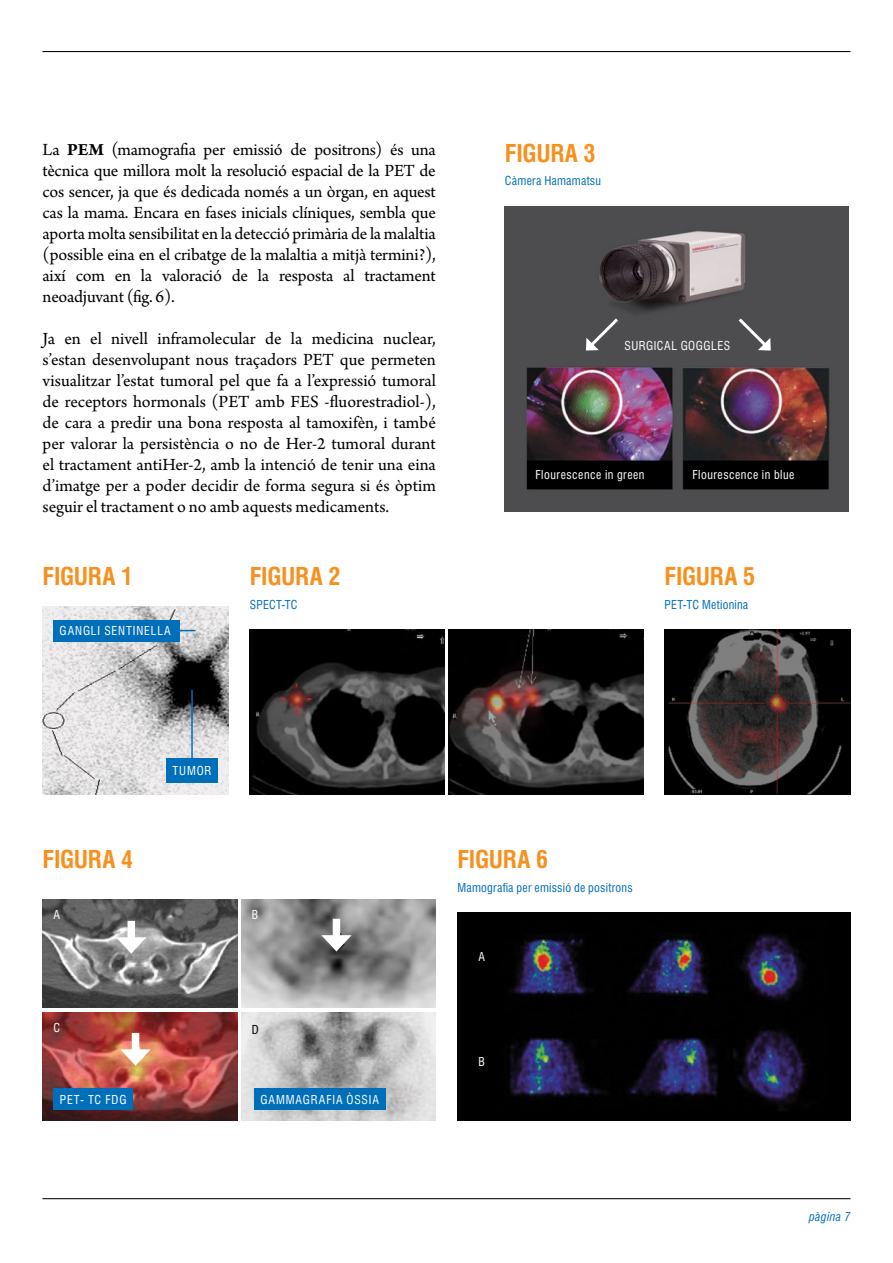
<style>
.page{position:relative;width:893px;height:1263px;background:#fff}
.page>*{position:absolute;margin:0;border:0;box-sizing:border-box;transform-origin:0 0}
.t1{font:700 condensed 24px "Swiss 721 BT";letter-spacing:-.015em;color:#f7901e}
.t2{font:18px/21px "Arno Pro";letter-spacing:-.01em;color:#000;text-align:justify}
.t3{font:condensed 12px "Swiss 721 BT";letter-spacing:.05em;color:#fff}
.t4{font:condensed 12px "Swiss 721 BT";letter-spacing:.015em;color:#006fba}
.t5{font:condensed 12px "Swiss 721 BT";letter-spacing:.08em;color:#fff}
.t6{font:condensed 12px "Swiss 721 BT";letter-spacing:.07em;color:#fff}
.t7{font:italic condensed 12px "Swiss 721 BT";letter-spacing:.03em;color:#006fba}
.t8{font:condensed 12px "Swiss 721 BT";color:#000}
.s1{font-weight:700}
</style>
<div class="page">
<hr style="left:43px;top:51px;width:807px;height:1px;background:#000">
<hr style="left:43px;top:1198px;width:807px;height:1px;background:#000">
<img style="left:250px;top:630px;width:194px;height:165px">
<img style="left:449px;top:630px;width:194px;height:165px">
<img style="left:664px;top:630px;width:186px;height:165px">
<img style="left:457px;top:913px;width:393px;height:207px">
<img style="left:505px;top:206px;width:344px;height:306px">
<svg style="left:586px;top:315px;width:35px;height:36px"></svg>
<svg style="left:735px;top:315px;width:36px;height:36px"></svg>
<img style="left:43px;top:899px;width:194px;height:109px">
<img style="left:241px;top:899px;width:195px;height:109px">
<img style="left:43px;top:1012px;width:194px;height:108px">
<img style="left:241px;top:1012px;width:195px;height:108px">
<div style="left:53px;top:1089px;width:80px;height:21px;background:#006fba"></div>
<div style="left:254px;top:1089px;width:131px;height:21px;background:#006fba"></div>
<div style="left:132px;top:1033px;width:7px;height:23px;background:#fff"></div>
<svg style="left:120px;top:1049px;width:31px;height:17px"></svg>
<div style="left:128px;top:921px;width:7px;height:22px;background:#fff"></div>
<svg style="left:116px;top:937px;width:30px;height:17px"></svg>
<div style="left:333px;top:919px;width:7px;height:22px;background:#fff"></div>
<svg style="left:321px;top:935px;width:31px;height:16px"></svg>
<img style="left:43px;top:606px;width:186px;height:189px">
<div style="left:53px;top:620px;width:127px;height:21px;background:#006fba"></div>
<svg style="left:180px;top:630px;width:16px;height:1px"></svg>
<div style="left:166px;top:758px;width:52px;height:25px;background:#006fba"></div>
<hr style="left:191px;top:690px;width:2px;height:68px;background:#006fba">
<p class="t2" style="left:43px;top:140px;width:395px">La <span class="s1">PEM</span> (mamografia per emissió de positrons) és una tècnica que millora molt la resolució espacial de la PET de cos sencer, ja que és dedicada només a un òrgan, en aquest cas la mama. Encara en fases inicials clíniques, sembla que aporta molta sensibilitat en la detecció primària de la malaltia (possible eina en el cribatge de la malaltia a mitjà termini?), així com en la valoració de la resposta al tractament neoadjuvant (fig. 6).</p>
<p class="t2" style="left:43px;top:329px;width:395px">Ja en el nivell inframolecular de la medicina nuclear, s’estan desenvolupant nous traçadors PET que permeten visualitzar l’estat tumoral pel que fa a l’expressió tumoral de receptors hormonals (PET amb FES -fluorestradiol-), de cara a predir una bona resposta al tamoxifèn, i també per valorar la persistència o no de Her-2 tumoral durant el tractament antiHer-2, amb la intenció de tenir una eina d’imatge per a poder decidir de forma segura si és òptim seguir el tractament o no amb aquests medicaments.</p>
<h1 class="t1" style="left:505px;top:139px;width:92px">FIGURA 3</h1>
<p class="t4" style="left:505px;top:174px;width:98px">Càmera Hamamatsu</p>
<p class="t3" style="left:624px;top:338px;width:107px">SURGICAL GOGGLES</p>
<p class="t3" style="left:535px;top:468px;width:111px">Flourescence in green</p>
<p class="t3" style="left:692px;top:468px;width:104px">Flourescence in blue</p>
<h1 class="t1" style="left:43px;top:562px;width:92px">FIGURA 1</h1>
<h1 class="t1" style="left:250px;top:562px;width:92px">FIGURA 2</h1>
<p class="t4" style="left:250px;top:597px;width:49px">SPECT-TC</p>
<h1 class="t1" style="left:664px;top:562px;width:92px">FIGURA 5</h1>
<p class="t4" style="left:664px;top:597px;width:85px">PET-TC Metionina</p>
<p class="t6" style="left:60px;top:624px;width:113px">GANGLI SENTINELLA</p>
<h1 class="t1" style="left:43px;top:845px;width:92px">FIGURA 4</h1>
<p class="t3" style="left:53px;top:908px;width:8px">A</p>
<p class="t3" style="left:172px;top:764px;width:41px">TUMOR</p>
<p class="t3" style="left:252px;top:908px;width:8px">B</p>
<p class="t3" style="left:53px;top:1020px;width:8px">C</p>
<p class="t8" style="left:252px;top:1022px;width:8px">D</p>
<p class="t3" style="left:60px;top:1092px;width:68px">PET- TC FDG</p>
<p class="t5" style="left:260px;top:1092px;width:120px">GAMMAGRAFIA ÒSSIA</p>
<h1 class="t1" style="left:457px;top:845px;width:92px">FIGURA 6</h1>
<p class="t4" style="left:457px;top:880px;width:177px">Mamografia per emissió de positrons</p>
<p class="t3" style="left:479px;top:950px;width:8px">A</p>
<p class="t3" style="left:479px;top:1054px;width:8px">B</p>
<p class="t7" style="left:809px;top:1209px;width:43px">pàgina 7</p>
</div>
